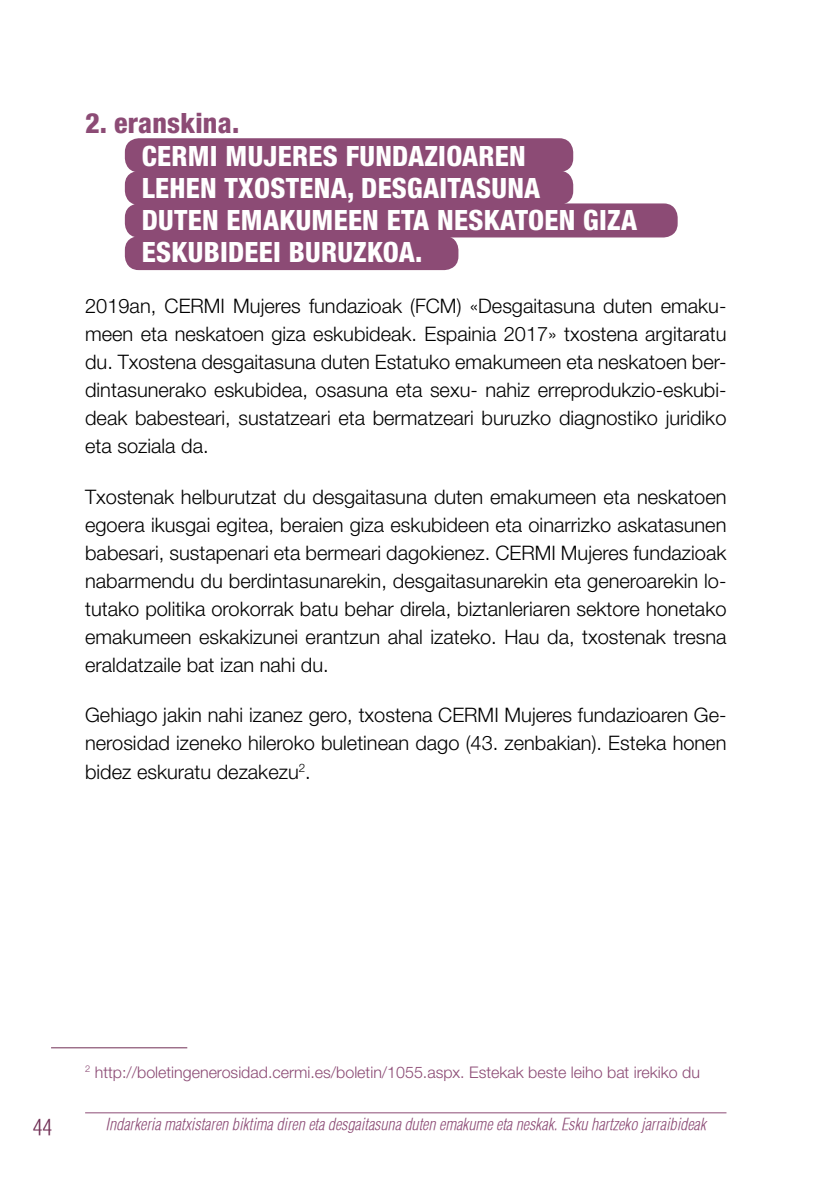
<style>
.page{position:relative;width:840px;height:1191px;background:#fff}
.page>*{position:absolute;margin:0;border:0;box-sizing:border-box;transform-origin:0 0}
.t1{font:800 condensed 28px/32.2px "Helvetica Neue LT Std";letter-spacing:.01em;color:#fff}
.t2{font:800 condensed 28px "Helvetica Neue LT Std";letter-spacing:.01em;color:#8c4b75}
.t3{font:300 22px "Helvetica Condensed";color:#702e54}
.t4{font:300 20px/28px "Helvetica Neue LT Pro";color:#000;text-align:justify}
.t5{font:italic 300 16px "Helvetica Condensed";color:#8c4b75}
.t6{font:300 16px "Helvetica Neue LT Pro";color:#8c4b75}
</style>
<div class="page">
<hr style="left:85px;top:1112px;width:641px;height:1px;background:#8c4b75">
<div style="left:125px;top:138px;width:448px;height:34px;background:#8c4b75;border-radius:14px"></div>
<div style="left:125px;top:203px;width:552px;height:34px;background:#8c4b75;border-radius:14px"></div>
<div style="left:125px;top:171px;width:448px;height:34px;background:#8c4b75;border-radius:14px"></div>
<div style="left:125px;top:236px;width:333px;height:34px;background:#8c4b75;border-radius:14px"></div>
<hr style="left:51px;top:1047px;width:136px;height:1px;background:#702e54">
<h1 class="t2" style="left:85px;top:106px;width:156px">2. eranskina.</h1>
<h1 class="t1" style="left:142px;top:139px;width:496px">CERMI MUJERES FUNDAZIOAREN<br>LEHEN TXOSTENA, DESGAITASUNA<br>DUTEN EMAKUMEEN ETA NESKATOEN GIZA<br>ESKUBIDEEI BURUZKOA.</h1>
<p class="t4" style="left:85px;top:291px;width:642px">2019an, CERMI Mujeres fundazioak (FCM) «Desgaitasuna duten emaku&shy;meen eta neskatoen giza eskubideak. Espainia 2017» txostena argitaratu du. Txostena desgaitasuna duten Estatuko emakumeen eta neskatoen ber&shy;dintasunerako eskubidea, osasuna eta sexu- nahiz erreprodukzio-eskubi&shy;deak babesteari, sustatzeari eta bermatzeari buruzko diagnostiko juridiko eta soziala da.</p>
<p class="t4" style="left:85px;top:482px;width:642px">Txostenak helburutzat du desgaitasuna duten emakumeen eta neskatoen egoera ikusgai egitea, beraien giza eskubideen eta oinarrizko askatasunen babesari, sustapenari eta bermeari dagokienez. CERMI Mujeres fundazioak nabarmendu du berdintasunarekin, desgaitasunarekin eta generoarekin lo&shy;tutako politika orokorrak batu behar direla, biztanleriaren sektore honetako emakumeen eskakizunei erantzun ahal izateko. Hau da, txostenak tresna eraldatzaile bat izan nahi du.</p>
<p class="t4" style="left:85px;top:701px;width:642px">Gehiago jakin nahi izanez gero, txostena CERMI Mujeres fundazioaren Ge&shy;nerosidad izeneko hileroko buletinean dago (43. zenbakian). Esteka honen bidez eskuratu dezakezu<sup>2</sup>.</p>
<p class="t6" style="left:85px;top:1062px;width:616px"><sup>2</sup> http://boletingenerosidad.cermi.es/boletin/1055.aspx. Estekak beste leiho bat irekiko du</p>
<p class="t3" style="left:33px;top:1114px;width:21px">44</p>
<p class="t5" style="left:105px;top:1115px;width:601px">Indarkeria matxistaren biktima diren eta desgaitasuna duten emakume eta neskak. Esku hartzeko jarraibideak</p>
</div>
